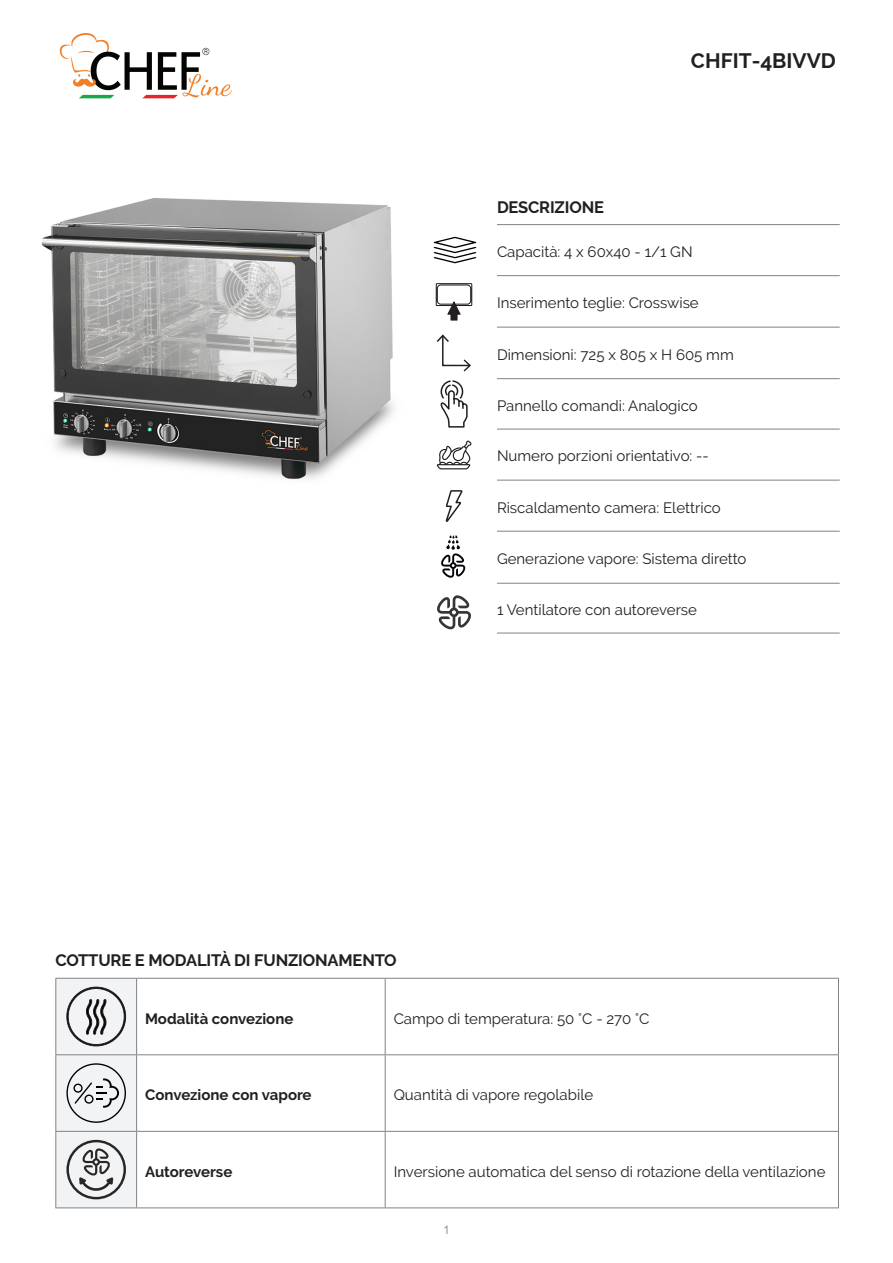
<style>
.page{position:relative;width:893px;height:1263px;background:#fff}
.page>*{position:absolute;margin:0;border:0;box-sizing:border-box;transform-origin:0 0}
.t1{font:700 21px "Raleway";color:#231f20}
.t2{font:700 16.5px "Raleway";letter-spacing:-.01em;color:#231f20}
.t3{font:15px "Raleway";color:#231f20}
.t4{font:700 15px "Raleway";color:#231f20}
.t5{font:12px "Arial";color:#939598}
</style>
<div class="page">
<svg style="left:436px;top:334px;width:35px;height:38px"></svg>
<svg style="left:440px;top:380px;width:28px;height:48px"></svg>
<svg style="left:437px;top:440px;width:35px;height:29px"></svg>
<svg style="left:445px;top:490px;width:18px;height:32px"></svg>
<svg style="left:436px;top:283px;width:36px;height:38px"></svg>
<svg style="left:434px;top:237px;width:42px;height:26px"></svg>
<svg style="left:441px;top:535px;width:24px;height:43px"></svg>
<hr style="left:55px;top:978px;width:82px;height:1px;background:#808285">
<hr style="left:55px;top:979px;width:1px;height:75px;background:#808285">
<hr style="left:137px;top:978px;width:248px;height:1px;background:#808285">
<hr style="left:385px;top:978px;width:454px;height:1px;background:#808285">
<hr style="left:385px;top:979px;width:1px;height:75px;background:#808285">
<hr style="left:838px;top:979px;width:1px;height:75px;background:#808285">
<hr style="left:55px;top:1054px;width:82px;height:1px;background:#808285">
<hr style="left:55px;top:1055px;width:1px;height:76px;background:#808285">
<hr style="left:137px;top:1054px;width:248px;height:1px;background:#808285">
<hr style="left:385px;top:1054px;width:454px;height:1px;background:#808285">
<hr style="left:385px;top:1055px;width:1px;height:76px;background:#808285">
<hr style="left:838px;top:1055px;width:1px;height:76px;background:#808285">
<hr style="left:55px;top:1131px;width:82px;height:1px;background:#808285">
<hr style="left:55px;top:1132px;width:1px;height:75px;background:#808285">
<hr style="left:137px;top:1131px;width:248px;height:1px;background:#808285">
<hr style="left:385px;top:1131px;width:454px;height:1px;background:#808285">
<hr style="left:385px;top:1132px;width:1px;height:75px;background:#808285">
<hr style="left:838px;top:1132px;width:1px;height:75px;background:#808285">
<hr style="left:55px;top:1207px;width:82px;height:1px;background:#808285">
<hr style="left:137px;top:1207px;width:248px;height:1px;background:#808285">
<hr style="left:385px;top:1207px;width:454px;height:1px;background:#808285">
<svg style="left:56px;top:978px;width:81px;height:230px"></svg>
<svg style="left:437px;top:595px;width:34px;height:35px"></svg>
<hr style="left:497px;top:275px;width:343px;height:1px;background:#808285">
<hr style="left:497px;top:327px;width:343px;height:1px;background:#808285">
<hr style="left:497px;top:378px;width:343px;height:1px;background:#808285">
<hr style="left:497px;top:429px;width:343px;height:1px;background:#808285">
<hr style="left:497px;top:480px;width:343px;height:1px;background:#808285">
<hr style="left:497px;top:633px;width:343px;height:1px;background:#808285">
<hr style="left:497px;top:583px;width:343px;height:1px;background:#808285">
<hr style="left:497px;top:531px;width:343px;height:1px;background:#808285">
<hr style="left:497px;top:224px;width:343px;height:1px;background:#808285">
<img style="left:59px;top:33px;width:173px;height:66px">
<img style="left:41px;top:198px;width:353px;height:282px">
<h1 class="t1" style="left:691px;top:48px;width:146px">CHFIT-4BIVVD</h1>
<p class="t2" style="left:497px;top:198px;width:109px">DESCRIZIONE</p>
<p class="t3" style="left:497px;top:243px;width:197px">Capacità: 4 x 60x40 - 1/1 GN</p>
<p class="t3" style="left:497px;top:294px;width:203px">Inserimento teglie: Crosswise</p>
<p class="t3" style="left:497px;top:346px;width:238px">Dimensioni: 725 x 805 x H 605 mm</p>
<p class="t3" style="left:497px;top:397px;width:202px">Pannello comandi: Analogico</p>
<p class="t3" style="left:497px;top:447px;width:213px">Numero porzioni orientativo: --</p>
<p class="t3" style="left:497px;top:499px;width:225px">Riscaldamento camera: Elettrico</p>
<p class="t3" style="left:497px;top:550px;width:251px">Generazione vapore: Sistema diretto</p>
<p class="t3" style="left:497px;top:601px;width:202px">1 Ventilatore con autoreverse</p>
<p class="t2" style="left:55px;top:951px;width:343px">COTTURE E MODALITÀ DI FUNZIONAMENTO</p>
<p class="t4" style="left:145px;top:1010px;width:150px">Modalità convezione</p>
<p class="t3" style="left:394px;top:1009px;width:257px">Campo di temperatura: 50 °C - 270 °C</p>
<p class="t4" style="left:145px;top:1086px;width:168px">Convezione con vapore</p>
<p class="t3" style="left:394px;top:1086px;width:201px">Quantità di vapore regolabile</p>
<p class="t4" style="left:145px;top:1163px;width:89px">Autoreverse</p>
<p class="t3" style="left:394px;top:1163px;width:433px">Inversione automatica del senso di rotazione della ventilazione</p>
<p class="t5" style="left:443px;top:1221px;width:8px">1</p>
</div>
